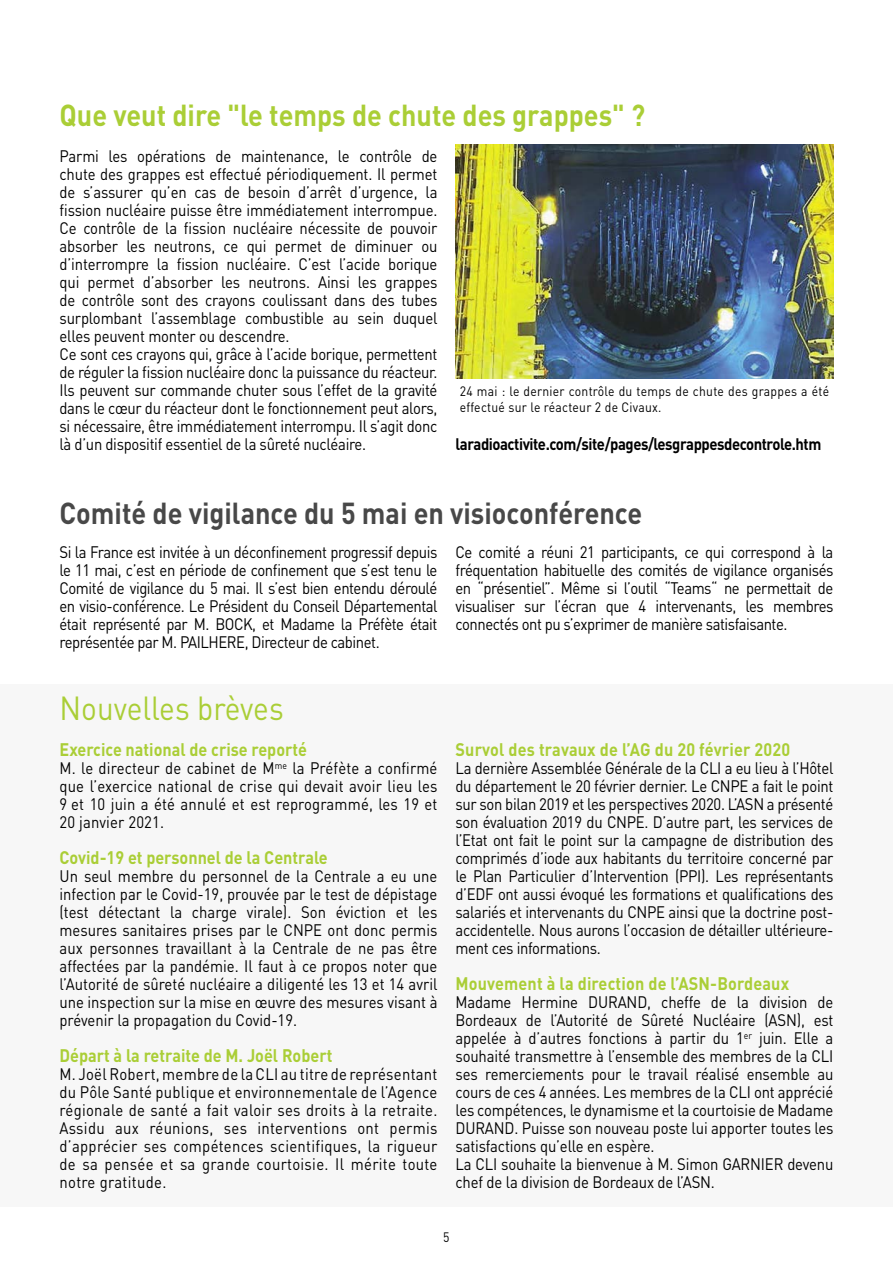
<style>
.page{position:relative;width:893px;height:1263px;background:#fff}
.page>*{position:absolute;margin:0;border:0;box-sizing:border-box;transform-origin:0 0}
.t1{font:33px "DIN";color:#aace36;scale:.9 1}
.t2{font:700 30px "DIN";color:#484848;scale:.9 1}
.t3{font:700 30px "DIN";color:#aace36;scale:.9 1}
.t4{font:700 18px "DIN";color:#aace36;scale:.9 1}
.t5{font:16.5px/18px "DIN";letter-spacing:-.01em;color:#000;text-align:justify;scale:.9 1}
.t6{font:700 16.5px "DIN";letter-spacing:-.03em;color:#000;scale:.9 1}
.t7{font:13.5px/16.2px "DIN";letter-spacing:.02em;color:#000;scale:.9 1}
</style>
<div class="page">
<hr style="left:892px;top:0;width:1px;height:1044px;background:#f0f0f0">
<div style="left:0;top:684px;width:893px;height:522px;background:#f7f7f7"></div>
<img style="left:455px;top:144px;width:378px;height:234px">
<h2 class="t3" style="left:60px;top:95px;width:652px">Que veut dire "le temps de chute des grappes" ?</h2>
<p class="t5" style="left:60px;top:147px;width:421px;text-align:left">Parmi les opérations de maintenance, le contrôle de chute des grappes est effectué périodiquement. Il permet de s’assurer qu’en cas de besoin d’arrêt d’urgence, la fission nucléaire puisse être immédiatement interrompue.<br>Ce contrôle de la fission nucléaire nécessite de pouvoir absorber les neutrons, ce qui permet de diminuer ou d’interrompre la fission nucléaire. C’est l’acide borique qui permet d’absorber les neutrons. Ainsi les grappes de contrôle sont des crayons coulissant dans des tubes surplombant l’assemblage combustible au sein duquel elles peuvent monter ou descendre.<br>Ce sont ces crayons qui, grâce à l’acide borique, permettent de réguler la fission nucléaire donc la puissance du réacteur.<br>Ils peuvent sur commande chuter sous l’effet de la gravité dans le cœur du réacteur dont le fonctionnement peut alors, si nécessaire, être immédiatement interrompu. Il s’agit donc là d’un dispositif essentiel de la sûreté nucléaire.</p>
<p class="t7" style="left:460px;top:383px;width:412px">24 mai : le dernier contrôle du temps de chute des grappes a été effectué sur le réacteur 2 de Civaux.</p>
<p class="t6" style="left:455px;top:433px;width:408px">laradioactivite.com/site/pages/lesgrappesdecontrole.htm</p>
<h2 class="t2" style="left:60px;top:493px;width:649px">Comité de vigilance du 5 mai en visioconférence</h2>
<p class="t5" style="left:60px;top:543px;width:421px">Si la France est invitée à un déconfinement progressif depuis le 11 mai, c’est en période de confinement que s’est tenu le Comité de vigilance du 5 mai. Il s’est bien entendu déroulé en visio-conférence. Le Président du Conseil Départemental était représenté par M. BOCK, et Madame la Préfète était représentée par M. PAILHERE, Directeur de cabinet.</p>
<p class="t5" style="left:455px;top:543px;width:421px">Ce comité a réuni 21 participants, ce qui correspond à la fréquentation habituelle des comités de vigilance organisés en “présentiel”. Même si l’outil “Teams“ ne permettait de visualiser sur l’écran que 4 intervenants, les membres connectés ont pu s’exprimer de manière satisfaisante.</p>
<h1 class="t1" style="left:60px;top:687px;width:251px">Nouvelles brèves</h1>
<p class="t4" style="left:60px;top:738px;width:277px">Exercice national de crise reporté</p>
<p class="t5" style="left:60px;top:759px;width:421px">M. le directeur de cabinet de M<sup>me</sup> la Préfète a confirmé que l’exercice national de crise qui devait avoir lieu les 9 et 10 juin a été annulé et est reprogrammé, les 19 et 20 janvier 2021.</p>
<p class="t4" style="left:60px;top:846px;width:300px">Covid-19 et personnel de la Centrale</p>
<p class="t5" style="left:60px;top:867px;width:421px">Un seul membre du personnel de la Centrale a eu une infection par le Covid-19, prouvée par le test de dépistage (test détectant la charge virale). Son éviction et les mesures sanitaires prises par le CNPE ont donc permis aux personnes travaillant à la Centrale de ne pas être affectées par la pandémie. Il faut à ce propos noter que l’Autorité de sûreté nucléaire a diligenté les 13 et 14 avril une inspection sur la mise en œuvre des mesures visant à prévenir la propagation du Covid-19.</p>
<p class="t4" style="left:60px;top:1044px;width:305px">Départ à la retraite de M. Joël Robert</p>
<p class="t5" style="left:60px;top:1065px;width:421px">M. Joël Robert, membre de la CLI au titre de représentant du Pôle Santé publique et environnementale de l’Agence régionale de santé a fait valoir ses droits à la retraite.<br>Assidu aux réunions, ses interventions ont permis d’apprécier ses compétences scientifiques, la rigueur de sa pensée et sa grande courtoisie. Il mérite toute notre gratitude.</p>
<p class="t4" style="left:455px;top:738px;width:373px">Survol des travaux de l’AG du 20 février 2020</p>
<p class="t5" style="left:455px;top:759px;width:421px">La dernière Assemblée Générale de la CLI a eu lieu à l’Hôtel du département le 20 février dernier. Le CNPE a fait le point sur son bilan 2019 et les perspectives 2020. L’ASN a présenté son évaluation 2019 du CNPE. D’autre part, les services de l’Etat ont fait le point sur la campagne de distribution des comprimés d’iode aux habitants du territoire concerné par le Plan Particulier d’Intervention (PPI). Les représentants d’EDF ont aussi évoqué les formations et qualifications des salariés et intervenants du CNPE ainsi que la doctrine post&shy;accidentelle. Nous aurons l’occasion de détailler ultérieure&shy;ment ces informations.</p>
<p class="t4" style="left:455px;top:972px;width:372px">Mouvement à la direction de l’ASN-Bordeaux</p>
<p class="t5" style="left:455px;top:993px;width:421px;text-align:left">Madame Hermine DURAND, cheffe de la division de Bordeaux de l’Autorité de Sûreté Nucléaire (ASN), est appelée à d’autres fonctions à partir du 1<sup>er</sup> juin. Elle a souhaité transmettre à l’ensemble des membres de la CLI ses remerciements pour le travail réalisé ensemble au cours de ces 4 années. Les membres de la CLI ont apprécié les compétences, le dynamisme et la courtoisie de Madame DURAND. Puisse son nouveau poste lui apporter toutes les satisfactions qu’elle en espère.<br>La CLI souhaite la bienvenue à M. Simon GARNIER devenu chef de la division de Bordeaux de l’ASN.</p>
<p class="t7" style="left:443px;top:1229px;width:9px">5</p>
</div>
